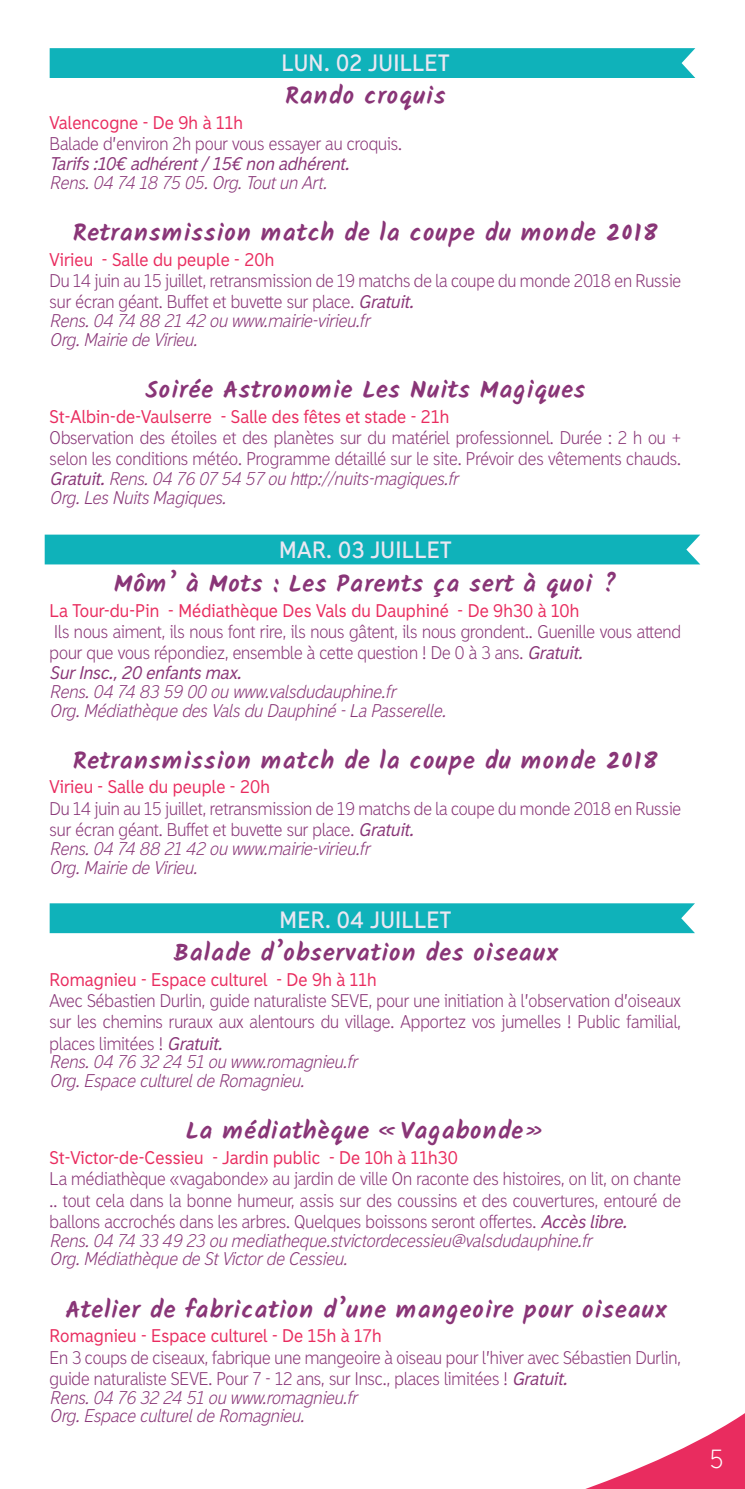
<style>
.page{position:relative;width:745px;height:1489px;background:#fff}
.page>*{position:absolute;margin:0;border:0;box-sizing:border-box;transform-origin:0 0}
.t1{font:700 25px "Kalam";letter-spacing:.05em;color:#893577}
.t2{font:300 25px "Madras";color:#fff}
.t3{font:700 22.5px "Madras";letter-spacing:.02em;color:#ebe7f2}
.t4{font:300 17.5px/21.2px "Madras";color:#893577}
.t5{font:italic 300 17.5px/18.8px "Madras";color:#893577}
.t6{font:17.5px "Madras";letter-spacing:.01em;color:#e92c5f}
.t7{font:italic 17.5px "Madras";color:#893577}
.s1{font-weight:400;font-style:italic}
.s2{font-style:italic}
</style>
<div class="page">
<div style="left:50px;top:48px;width:644px;height:30px;background:#0fb2ba"></div>
<div style="left:50px;top:903px;width:644px;height:30px;background:#0fb2ba"></div>
<div style="left:45px;top:534px;width:654px;height:30px;background:#0fb2ba"></div>
<svg style="left:588px;top:1413px;width:156px;height:75px"></svg>
<p class="t3" style="left:281px;top:49px;width:169px">LUN. 02 JUILLET</p>
<h1 class="t1" style="left:285px;top:81px;width:161px">Rando croquis</h1>
<p class="t6" style="left:50px;top:112px;width:195px">Valencogne - De 9h à 11h</p>
<p class="t4" style="left:50px;top:133px;width:353px">Balade d’environ 2h pour vous essayer au croquis.</p>
<p class="t7" style="left:50px;top:153px;width:301px">Tarifs :10€ adhérent / 15€ non adhérent.</p>
<p class="t5" style="left:50px;top:173px;width:278px">Rens. 04 74 18 75 05. Org. Tout un Art.</p>
<h1 class="t1" style="left:73px;top:218px;width:585px">Retransmission match de la coupe du monde 2018</h1>
<p class="t6" style="left:50px;top:249px;width:226px">Virieu - Salle du peuple - 20h</p>
<p class="t4" style="left:50px;top:270px;width:632px">Du 14 juin au 15 juillet, retransmission de 19 matchs de la coupe du monde 2018 en Russie sur écran géant. Buffet et buvette sur place. <span class="s1">Gratuit.</span></p>
<p class="t5" style="left:50px;top:311px;width:321px">Rens. 04 74 88 21 42 ou www.mairie-virieu.fr<br>Org. Mairie de Virieu.</p>
<h1 class="t1" style="left:145px;top:375px;width:441px">Soirée Astronomie Les Nuits Magiques</h1>
<p class="t6" style="left:50px;top:406px;width:401px">St-Albin-de-Vaulserre - Salle des fêtes et stade - 21h</p>
<p class="t4" style="left:50px;top:427px;width:632px;line-height:20px">Observation des étoiles et des planètes sur du matériel professionnel. Durée : 2 h ou + selon les conditions météo. Programme détaillé sur le site. Prévoir des vêtements chauds.<br><span class="s1">Gratuit.</span> <span class="s2">Rens. 04 76 07 54 57 ou http://nuits-magiques.fr<br>Org. Les Nuits Magiques.</span></p>
<p class="t3" style="left:279px;top:536px;width:174px">MAR. 03 JUILLET</p>
<h1 class="t1" style="left:114px;top:568px;width:504px">Môm’ à Mots : Les Parents ça sert à quoi ?</h1>
<p class="t6" style="left:50px;top:599px;width:531px">La Tour-du-Pin - Médiathèque Des Vals du Dauphiné - De 9h30 à 10h</p>
<p class="t4" style="left:50px;top:621px;width:632px;line-height:20.5px">Ils nous aiment, ils nous font rire, ils nous gâtent, ils nous grondent.. Guenille vous attend pour que vous répondiez, ensemble à cette question ! De 0 à 3 ans. <span class="s1">Gratuit.<br>Sur Insc., 20 enfants max.</span></p>
<p class="t5" style="left:50px;top:682px;width:397px">Rens. 04 74 83 59 00 ou www.valsdudauphine.fr<br>Org. Médiathèque des Vals du Dauphiné - La Passerelle.</p>
<h1 class="t1" style="left:73px;top:745px;width:585px">Retransmission match de la coupe du monde 2018</h1>
<p class="t6" style="left:50px;top:776px;width:222px">Virieu - Salle du peuple - 20h</p>
<p class="t4" style="left:50px;top:797px;width:632px">Du 14 juin au 15 juillet, retransmission de 19 matchs de la coupe du monde 2018 en Russie sur écran géant. Buffet et buvette sur place. <span class="s1">Gratuit.</span></p>
<p class="t5" style="left:50px;top:839px;width:321px">Rens. 04 74 88 21 42 ou www.mairie-virieu.fr<br>Org. Mairie de Virieu.</p>
<p class="t3" style="left:279px;top:905px;width:173px">MER. 04 JUILLET</p>
<h1 class="t1" style="left:174px;top:937px;width:384px">Balade d’observation des oiseaux</h1>
<p class="t6" style="left:50px;top:969px;width:328px">Romagnieu - Espace culturel - De 9h à 11h</p>
<p class="t4" style="left:50px;top:990px;width:632px;text-align:justify">Avec Sébastien Durlin, guide naturaliste SEVE, pour une initiation à l’observation d’oiseaux sur les chemins ruraux aux alentours du village. Apportez vos jumelles ! Public familial, places limitées ! <span class="s1">Gratuit.</span></p>
<p class="t5" style="left:50px;top:1052px;width:309px">Rens. 04 76 32 24 51 ou www.romagnieu.fr<br>Org. Espace culturel de Romagnieu.</p>
<h1 class="t1" style="left:185px;top:1115px;width:360px">La médiathèque « Vagabonde»</h1>
<p class="t6" style="left:50px;top:1147px;width:409px">St-Victor-de-Cessieu - Jardin public - De 10h à 11h30</p>
<p class="t4" style="left:50px;top:1168px;width:632px;text-align:justify">La médiathèque «vagabonde» au jardin de ville On raconte des histoires, on lit, on chante .. tout cela dans la bonne humeur, assis sur des coussins et des couvertures, entouré de ballons accrochés dans les arbres. Quelques boissons seront offertes. <span class="s1">Accès libre.</span></p>
<p class="t5" style="left:50px;top:1230px;width:543px">Rens. 04 74 33 49 23 ou mediatheque.stvictordecessieu@valsdudauphine.fr<br>Org. Médiathèque de St Victor de Cessieu.</p>
<h1 class="t1" style="left:65px;top:1294px;width:601px">Atelier de fabrication d’une mangeoire pour oiseaux</h1>
<p class="t6" style="left:50px;top:1325px;width:333px">Romagnieu - Espace culturel - De 15h à 17h</p>
<p class="t4" style="left:50px;top:1346px;width:632px">En 3 coups de ciseaux, fabrique une mangeoire à oiseau pour l’hiver avec Sébastien Durlin, guide naturaliste SEVE. Pour 7 - 12 ans, sur Insc., places limitées ! <span class="s1">Gratuit.</span></p>
<p class="t5" style="left:50px;top:1387px;width:309px">Rens. 04 76 32 24 51 ou www.romagnieu.fr<br>Org. Espace culturel de Romagnieu.</p>
<h1 class="t2" style="left:709px;top:1443px;width:15px">5</h1>
</div>
